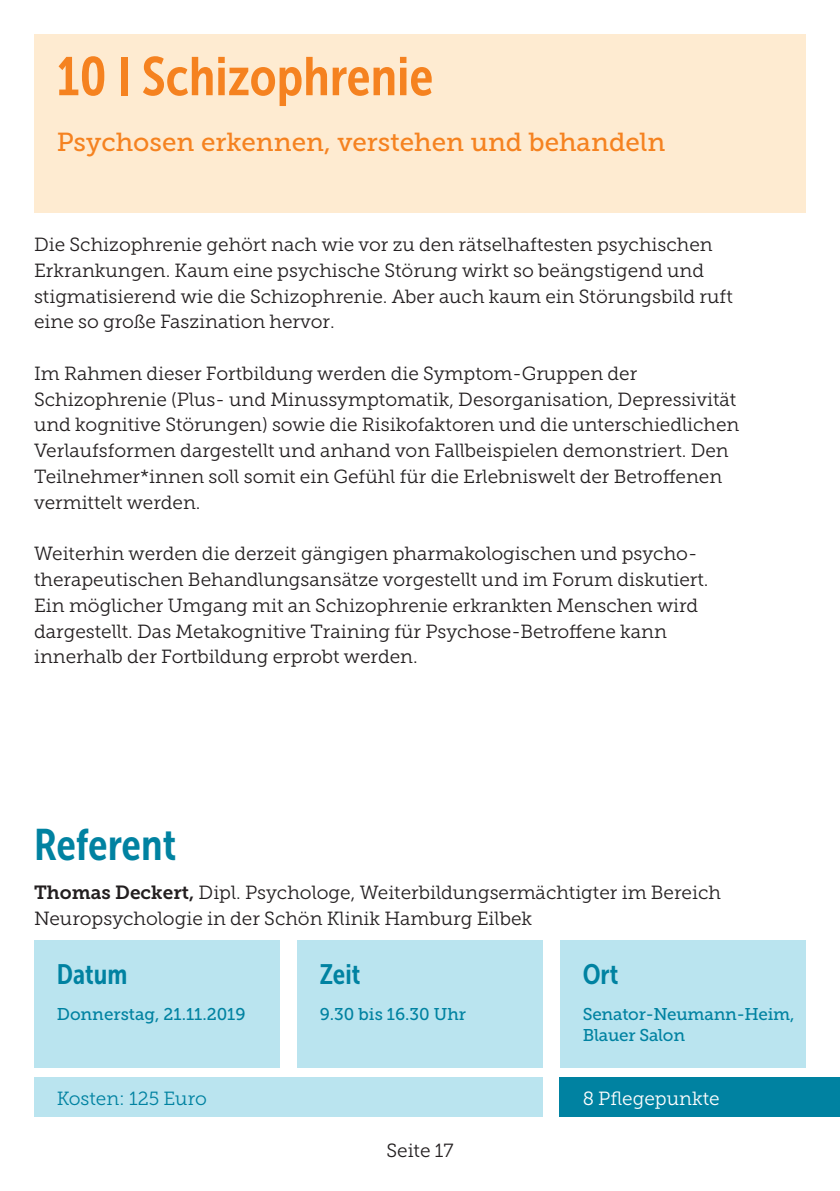
<style>
.page{position:relative;width:840px;height:1191px;background:#fff}
.page>*{position:absolute;margin:0;border:0;box-sizing:border-box;transform-origin:0 0}
.t1{font:54px "Museo Sans Cond 700";color:#f58220}
.t2{font:44px "Museo Sans Cond 700";color:#0082a1}
.t3{font:28px "Museo Sans Cond 700";color:#0082a1}
.t4{font:26px "Museo Slab 500";color:#f58220}
.t5{font:19px/25.8px "Museo Slab 300";color:#231f20}
.t6{font:19px "Museo Slab 300";color:#0082a1}
.t7{font:19px "Museo Slab 300";color:#fff}
.t8{font:17px/21.8px "Museo Slab 500";letter-spacing:-.01em;color:#0082a1}
.s1{font-family:"Museo Slab 700"}
</style>
<div class="page">
<div style="left:34px;top:34px;width:771px;height:179px;background:#feebd1"></div>
<div style="left:34px;top:940px;width:246px;height:127px;background:#bae4ef"></div>
<div style="left:297px;top:940px;width:245px;height:127px;background:#bae4ef"></div>
<div style="left:559px;top:940px;width:246px;height:127px;background:#bae4ef"></div>
<div style="left:559px;top:1077px;width:280px;height:40px;background:#0082a1"></div>
<div style="left:34px;top:1077px;width:508px;height:40px;background:#bae4ef"></div>
<h1 class="t1" style="left:57px;top:46px;width:378px">10 I Schizophrenie</h1>
<h3 class="t4" style="left:57px;top:128px;width:609px">Psychosen erkennen, verstehen und behandeln</h3>
<p class="t5" style="left:34px;top:232px;width:699px">Die Schizophrenie gehört nach wie vor zu den rätselhaftesten psychischen Erkrankungen. Kaum eine psychische Störung wirkt so beängstigend und stigmatisierend wie die Schizophrenie. Aber auch kaum ein Störungsbild ruft eine so große Faszination hervor.</p>
<p class="t5" style="left:34px;top:360px;width:706px">Im Rahmen dieser Fortbildung werden die Symptom-Gruppen der Schizophrenie (Plus- und Minussymptomatik, Desorganisation, Depressivität und kognitive Störungen) sowie die Risikofaktoren und die unterschiedlichen Verlaufsformen dargestellt und anhand von Fallbeispielen demonstriert. Den Teilnehmer*innen soll somit ein Gefühl für die Erlebniswelt der Betroffenen vermittelt werden.</p>
<p class="t5" style="left:34px;top:541px;width:675px">Weiterhin werden die derzeit gängigen pharmakologischen und psycho&shy;therapeutischen Behandlungsansätze vorgestellt und im Forum diskutiert.<br>Ein möglicher Umgang mit an Schizophrenie erkrankten Menschen wird dargestellt. Das Metakognitive Training für Psychose-Betroffene kann innerhalb der Fortbildung erprobt werden.</p>
<h2 class="t2" style="left:34px;top:820px;width:143px">Referent</h2>
<p class="t5" style="left:34px;top:879px;width:688px"><span class="s1">Thomas Deckert,</span> Dipl. Psychologe, Weiterbildungsermächtigter im Bereich<br>Neuropsychologie in der Schön Klinik Hamburg Eilbek</p>
<h3 class="t3" style="left:57px;top:958px;width:72px">Datum</h3>
<p class="t8" style="left:57px;top:1003px;width:190px">Donnerstag, 21.11.2019</p>
<h3 class="t3" style="left:582px;top:958px;width:37px">Ort</h3>
<p class="t8" style="left:582px;top:1003px;width:213px">Senator-Neumann-Heim,<br>Blauer Salon</p>
<h3 class="t3" style="left:319px;top:958px;width:42px">Zeit</h3>
<p class="t8" style="left:319px;top:1003px;width:148px">9.30 bis 16.30 Uhr</p>
<p class="t6" style="left:57px;top:1088px;width:152px">Kosten: 125 Euro</p>
<p class="t7" style="left:582px;top:1088px;width:138px">8 Pflegepunkte</p>
<p class="t5" style="left:386px;top:1137px;width:69px">Seite 17</p>
</div>
